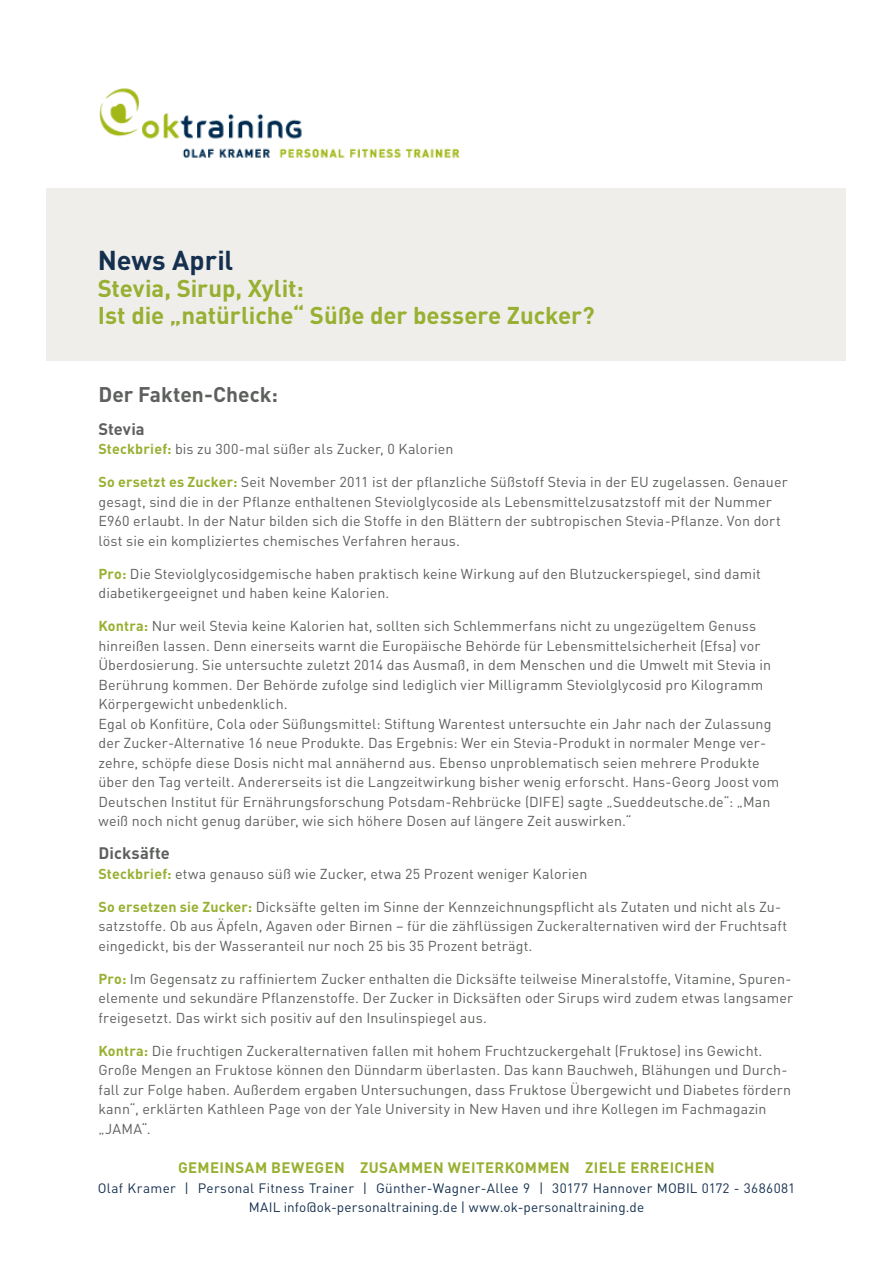
<style>
.page{position:relative;width:893px;height:1263px;background:#fff}
.page>*{position:absolute;margin:0;border:0;box-sizing:border-box;transform-origin:0 0}
.t1{font:700 27px "DIN";color:#15304f}
.t2{font:700 24px/27px "DIN";letter-spacing:-.005em;color:#97b031}
.t3{font:700 21px "DIN";color:#5d605d}
.t4{font:700 16.5px "DIN";letter-spacing:.005em;color:#5d605d}
.t5{font:700 15px "DIN";letter-spacing:.025em;color:#97b031}
.t6{font:14.25px/19.5px "DIN";letter-spacing:.01em;color:#5d605d}
.t7{font:13.5px/19.5px "DIN";letter-spacing:.02em;color:#15304f;text-align:center}
.s1{font-weight:700;color:#97b031}
</style>
<div class="page">
<img style="left:99px;top:88px;width:361px;height:70px">
<div style="left:47px;top:188px;width:799px;height:173px;background:#f0eeeb"></div>
<h1 class="t1" style="left:98px;top:243px;width:137px">News April</h1>
<h2 class="t2" style="left:98px;top:274px;width:498px">Stevia, Sirup, Xylit:<br>Ist die „natürliche“ Süße der bessere Zucker?</h2>
<h3 class="t3" style="left:99px;top:380px;width:181px">Der Fakten-Check:</h3>
<p class="t4" style="left:99px;top:418px;width:48px">Stevia</p>
<p class="t6" style="left:99px;top:439px;width:356px"><span class="s1">Steckbrief:</span> bis zu 300-mal süßer als Zucker, 0 Kalorien</p>
<p class="t6" style="left:99px;top:472px;width:691px"><span class="s1">So ersetzt es Zucker:</span> Seit November 2011 ist der pflanzliche Süßstoff Stevia in der EU zugelassen. Genauer gesagt, sind die in der Pflanze enthaltenen Steviolglycoside als Lebensmittelzusatzstoff mit der Nummer E960 erlaubt. In der Natur bilden sich die Stoffe in den Blättern der subtropischen Stevia-Pflanze. Von dort löst sie ein kompliziertes chemisches Verfahren heraus.</p>
<p class="t6" style="left:99px;top:563px;width:664px"><span class="s1">Pro:</span> Die Steviolglycosidgemische haben praktisch keine Wirkung auf den Blutzuckerspiegel, sind damit diabetikergeeignet und haben keine Kalorien.</p>
<p class="t6" style="left:99px;top:616px;width:682px"><span class="s1">Kontra:</span> Nur weil Stevia keine Kalorien hat, sollten sich Schlemmerfans nicht zu ungezügeltem Genuss hinreißen lassen. Denn einerseits warnt die Europäische Behörde für Lebensmittelsicherheit (Efsa) vor Überdosierung. Sie untersuchte zuletzt 2014 das Ausmaß, in dem Menschen und die Umwelt mit Stevia in Berührung kommen. Der Behörde zufolge sind lediglich vier Milligramm Steviolglycosid pro Kilogramm Körpergewicht unbedenklich.<br>Egal ob Konfitüre, Cola oder Süßungsmittel: Stiftung Warentest untersuchte ein Jahr nach der Zulassung der Zucker-Alternative 16 neue Produkte. Das Ergebnis: Wer ein Stevia-Produkt in normaler Menge ver&shy;zehre, schöpfe diese Dosis nicht mal annähernd aus. Ebenso unproblematisch seien mehrere Produkte über den Tag verteilt. Andererseits ist die Langzeitwirkung bisher wenig erforscht. Hans-Georg Joost vom Deutschen Institut für Ernährungsforschung Potsdam-Rehbrücke (DIFE) sagte „Sueddeutsche.de“: „Man weiß noch nicht genug darüber, wie sich höhere Dosen auf längere Zeit auswirken.“</p>
<p class="t4" style="left:99px;top:842px;width:73px">Dicksäfte</p>
<p class="t6" style="left:99px;top:863px;width:491px"><span class="s1">Steckbrief:</span> etwa genauso süß wie Zucker, etwa 25 Prozent weniger Kalorien</p>
<p class="t6" style="left:99px;top:896px;width:690px"><span class="s1">So ersetzen sie Zucker:</span> Dicksäfte gelten im Sinne der Kennzeichnungspflicht als Zutaten und nicht als Zu&shy;satzstoffe. Ob aus Äpfeln, Agaven oder Birnen – für die zähflüssigen Zuckeralternativen wird der Fruchtsaft eingedickt, bis der Wasseranteil nur noch 25 bis 35 Prozent beträgt.</p>
<p class="t6" style="left:99px;top:968px;width:696px;text-align:justify"><span class="s1">Pro:</span> Im Gegensatz zu raffiniertem Zucker enthalten die Dicksäfte teilweise Mineralstoffe, Vitamine, Spuren&shy;elemente und sekundäre Pflanzenstoffe. Der Zucker in Dicksäften oder Sirups wird zudem etwas langsamer freigesetzt. Das wirkt sich positiv auf den Insulinspiegel aus.</p>
<p class="t6" style="left:99px;top:1040px;width:694px"><span class="s1">Kontra:</span> Die fruchtigen Zuckeralternativen fallen mit hohem Fruchtzuckergehalt (Fruktose) ins Gewicht.<br>Große Mengen an Fruktose können den Dünndarm überlasten. Das kann Bauchweh, Blähungen und Durch&shy;fall zur Folge haben. Außerdem ergaben Untersuchungen, dass Fruktose Übergewicht und Diabetes fördern kann“, erklärten Kathleen Page von der Yale University in New Haven und ihre Kollegen im Fachmagazin „JAMA“.</p>
<p class="t5" style="left:178px;top:1158px;width:538px">GEMEINSAM BEWEGEN ZUSAMMEN WEITERKOMMEN ZIELE ERREICHEN</p>
<p class="t7" style="left:98px;top:1178px;width:699px">Olaf Kramer | Personal Fitness Trainer | Günther-Wagner-Allee 9 | 30177 Hannover MOBIL 0172 - 3686081<br>MAIL info@ok-personaltraining.de | www.ok-personaltraining.de</p>
</div>
